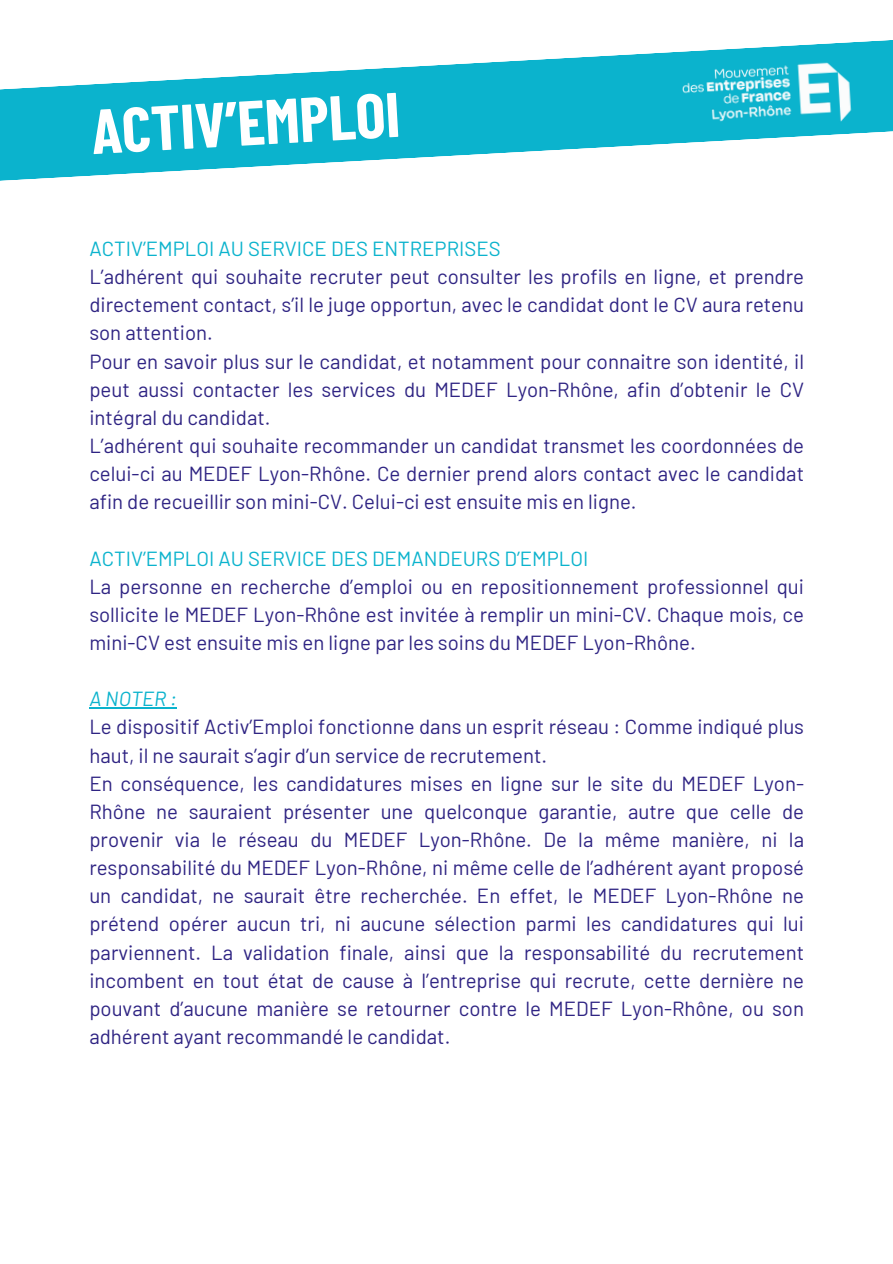
<style>
.page{position:relative;width:893px;height:1264px;background:#fff}
.page>*{position:absolute;margin:0;border:0;box-sizing:border-box;transform-origin:0 0}
.t1{font:700 63px "Barlow Condensed";color:#fff}
.t2{font:20.4px/28.2px "Barlow";color:#2f2483;text-align:justify}
.t3{font:20.4px "Barlow";color:#0bb3cd}
.t4{font:italic 20.4px "Barlow";color:#0bb3cd}
</style>
<div class="page">
<hr style="left:89px;top:707px;width:88px;height:1px;background:#0bb3cd">
<svg style="left:0;top:40px;width:892px;height:141px;fill:#0bb3cd"></svg>
<img style="left:659px;top:40px;width:214px;height:104px">
<p class="t1" style="left:89px;top:91px;width:310px;rotate:-3deg">ACTIV’EMPLOI</p>
<p class="t3" style="left:89px;top:236px;width:413px">ACTIV’EMPLOI AU SERVICE DES ENTREPRISES</p>
<p class="t2" style="left:89px;top:262px;width:716px">L’adhérent qui souhaite recruter peut consulter les profils en ligne, et prendre directement contact, s’il le juge opportun, avec le candidat dont le CV aura retenu son attention.</p>
<p class="t2" style="left:89px;top:346px;width:716px">Pour en savoir plus sur le candidat, et notamment pour connaitre son identité, il peut aussi contacter les services du MEDEF Lyon-Rhône, afin d’obtenir le CV intégral du candidat.</p>
<p class="t2" style="left:89px;top:431px;width:716px">L’adhérent qui souhaite recommander un candidat transmet les coordonnées de celui-ci au MEDEF Lyon-Rhône. Ce dernier prend alors contact avec le candidat afin de recueillir son mini-CV. Celui-ci est ensuite mis en ligne.</p>
<p class="t3" style="left:89px;top:545px;width:500px">ACTIV’EMPLOI AU SERVICE DES DEMANDEURS D’EMPLOI</p>
<p class="t2" style="left:89px;top:571px;width:716px">La personne en recherche d’emploi ou en repositionnement professionnel qui sollicite le MEDEF Lyon-Rhône est invitée à remplir un mini-CV. Chaque mois, ce mini-CV est ensuite mis en ligne par les soins du MEDEF Lyon-Rhône.</p>
<p class="t4" style="left:89px;top:686px;width:89px">A NOTER :</p>
<p class="t2" style="left:89px;top:712px;width:716px">Le dispositif Activ’Emploi fonctionne dans un esprit réseau : Comme indiqué plus haut, il ne saurait s’agir d’un service de recrutement.</p>
<p class="t2" style="left:89px;top:768px;width:716px">En conséquence, les candidatures mises en ligne sur le site du MEDEF Lyon-Rhône ne sauraient présenter une quelconque garantie, autre que celle de provenir via le réseau du MEDEF Lyon-Rhône. De la même manière, ni la responsabilité du MEDEF Lyon-Rhône, ni même celle de l’adhérent ayant proposé un candidat, ne saurait être recherchée. En effet, le MEDEF Lyon-Rhône ne prétend opérer aucun tri, ni aucune sélection parmi les candidatures qui lui parviennent. La validation finale, ainsi que la responsabilité du recrutement incombent en tout état de cause à l’entreprise qui recrute, cette dernière ne pouvant d’aucune manière se retourner contre le MEDEF Lyon-Rhône, ou son adhérent ayant recommandé le candidat.</p>
</div>
